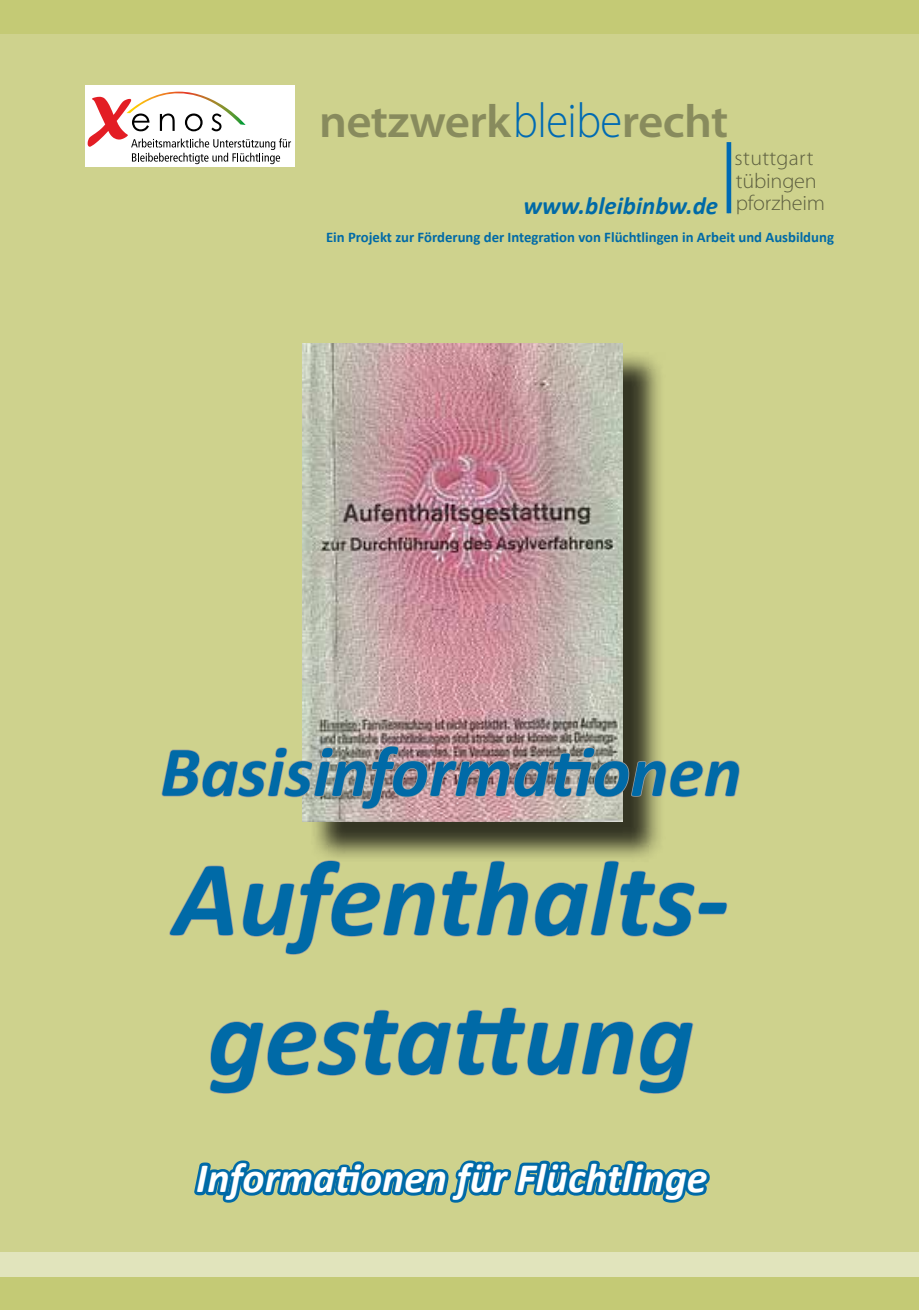
<style>
.page{position:relative;width:919px;height:1310px;background:#fff}
.page>*{position:absolute;margin:0;border:0;box-sizing:border-box;transform-origin:0 0}
.t1{font:italic 700 108px/138.9px "Calibri";color:#006aa7;text-align:center}
.t2{font:italic 700 72px "Calibri";color:#006aa7}
.t3{font:600 46.5px "Myriad Pro";letter-spacing:-.015em;color:rgb(0 0 0/.34);scale:1.05 1}
.t4{font:italic 700 42px "Calibri";color:#fff}
.t5{font:italic 700 24.9px "Calibri";color:#006aa7}
.t6{font:300 21.3px/22.8px "Myriad Pro";letter-spacing:.01em;color:rgb(0 0 0/.55)}
.t7{font:700 14.7px "Calibri";color:#006aa7}
.s1{font-weight:300;font-size:48.9px;color:#006ab3}
</style>
<div class="page">
<div style="left:0;top:0;width:918px;height:34px;background:#c4ca75"></div>
<div style="left:0;top:1276px;width:918px;height:34px;background:#c4ca75"></div>
<div style="left:0;top:1251px;width:918px;height:25px;background:#e1e4bc"></div>
<div style="left:0;top:34px;width:918px;height:1217px;background:#ced28d"></div>
<div style="left:309px;top:350px;width:356px;height:514px;background:#000;opacity:.75"></div>
<img style="left:303px;top:344px;width:320px;height:477px">
<svg style="left:162px;top:739px;width:578px;height:71px"></svg>
<svg style="left:169px;top:865px;width:65px;height:71px"></svg>
<svg style="left:242px;top:848px;width:486px;height:107px"></svg>
<svg style="left:191px;top:1007px;width:530px;height:245px"></svg>
<div style="left:726px;top:142px;width:5px;height:71px;background:#006ab3"></div>
<div style="left:85px;top:85px;width:210px;height:82px;background:#fff"></div>
<svg style="left:88px;top:91px;width:203px;height:73px"></svg>
<h3 class="t3" style="left:319px;top:95px;width:391px">netzwerk<span class="s1">bleibe</span>recht</h3>
<h3 class="t6" style="left:734px;top:147px;width:84px">stuttgart tübingen</h3>
<h3 class="t5" style="left:523px;top:190px;width:303px">www.bleibinbw.de <sup>pforzheim</sup></h3>
<p class="t7" style="left:326px;top:228px;width:509px">Ein Projekt zur Förderung der Integration von Flüchtlingen in Arbeit und Ausbildung</p>
<h2 class="t2" style="left:160px;top:726px;width:583px">Basisinformationen</h2>
<h1 class="t1" style="left:173px;top:829px;width:557px">Aufenthalts&shy;gestattung</h1>
<h3 class="t4" style="left:196px;top:1151px;width:513px">Informationen für Flüchtlinge</h3>
</div>
